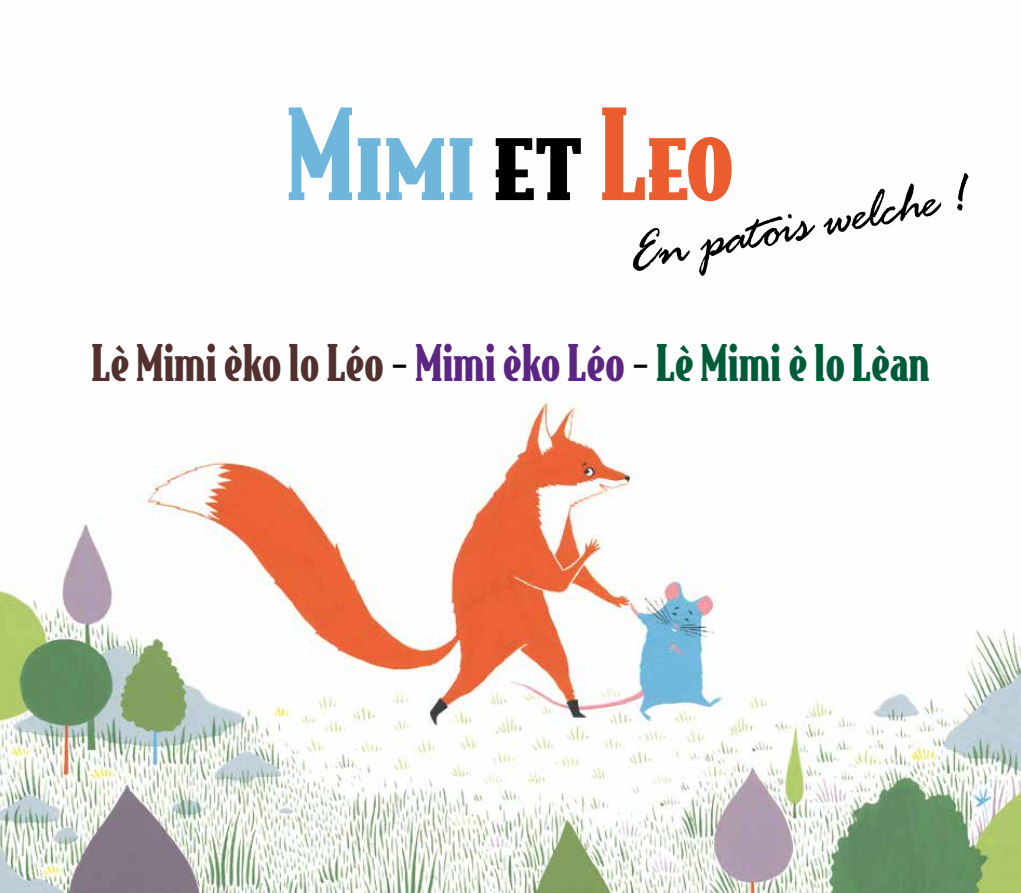
<style>
.page{position:relative;width:1021px;height:893px;background:#fff}
.page>*{position:absolute;margin:0;border:0;box-sizing:border-box;transform-origin:0 0}
.t1{font:120px "Bodega Serif Black Smallcaps";color:#6eb6dc}
.t2{font:italic 58.5px "Rage LT";color:#000}
.t3{font:900 48px "Bodega Serif";color:#51302e}
.s1{color:#000}
.s2{color:#eb5c2e}
.s3{color:#5c2483}
.s4{color:#005c38}
</style>
<div class="page">
<img style="left:0;top:397px;width:1020px;height:496px">
<h1 class="t1" style="left:286px;top:78px;width:450px">Mimi <span class="s1">et</span> <span class="s2">Leo</span></h1>
<p class="t2" style="left:621px;top:222px;width:347px;rotate:-10deg">En patois welche !</p>
<p class="t3" style="left:92px;top:332px;width:839px">Lè Mimi èko lo Léo <span class="s1">-</span> <span class="s3">Mimi èko Léo</span> <span class="s1">-</span> <span class="s4">Lè Mimi è lo Lèan</span></p>
</div>
